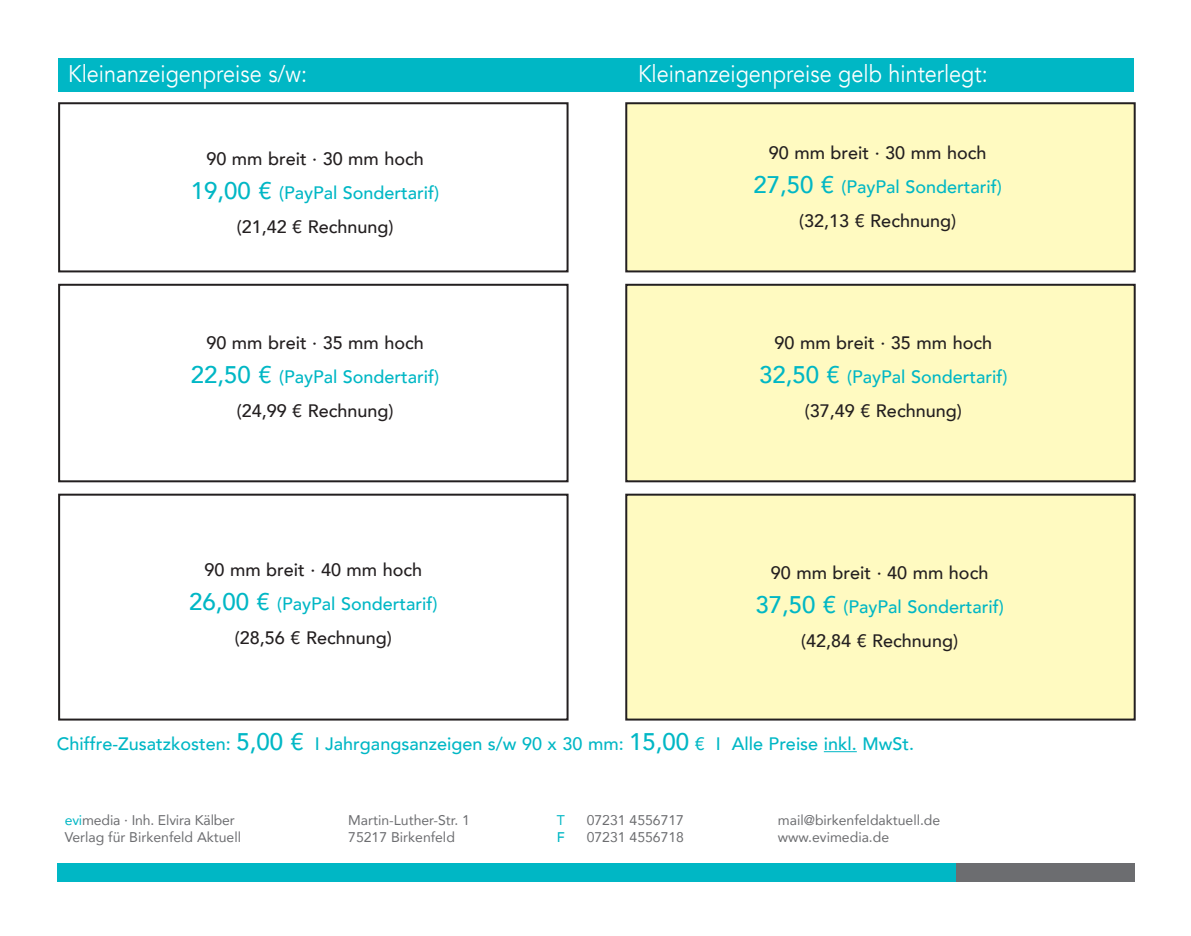
<style>
.page{position:relative;width:1191px;height:936px;background:#fff}
.page>*{position:absolute;margin:0;border:0;box-sizing:border-box;transform-origin:0 0}
.t1{font:24px "Avenir";color:#fff;scale:.9 1}
.t2{font:500 18px/34px "Avenir";color:#231f20;text-align:center}
.t3{font:500 18px "Avenir";color:#00b7c5}
.t4{font:14px/16.8px "Avenir";color:#6c6d70}
.t5{font:14px "Avenir";color:#00b7c5}
.t6{font:500 14px "Avenir";color:#00b7c5}
.s1{font-size:24px;color:#00b7c5}
.s2{color:#00b7c5}
.s3{font-size:24px}
</style>
<div class="page">
<div style="left:625px;top:58px;width:509px;height:34px;background:#00b7c5"></div>
<hr style="left:824px;top:751px;width:33px;height:1px;background:#00b7c5">
<div style="left:58px;top:102px;width:510px;height:170px;border:2px solid #231f20"></div>
<div style="left:626px;top:103px;width:508px;height:168px;background:#fffac1"></div>
<div style="left:625px;top:102px;width:510px;height:170px;border:2px solid #231f20"></div>
<div style="left:58px;top:284px;width:510px;height:198px;border:2px solid #231f20"></div>
<div style="left:58px;top:493px;width:510px;height:227px;border:2px solid #231f20"></div>
<div style="left:626px;top:285px;width:508px;height:196px;background:#fffac1"></div>
<div style="left:625px;top:284px;width:510px;height:198px;border:2px solid #231f20"></div>
<div style="left:626px;top:494px;width:508px;height:225px;background:#fffac1"></div>
<div style="left:625px;top:493px;width:510px;height:227px;border:2px solid #231f20"></div>
<div style="left:58px;top:58px;width:585px;height:34px;background:#00b7c5"></div>
<div style="left:898px;top:863px;width:236px;height:19px;background:#6c6d70"></div>
<div style="left:57px;top:863px;width:898px;height:19px;background:#00b7c5"></div>
<h1 class="t1" style="left:68px;top:60px;width:267px">Kleinanzeigenpreise s/w:</h1>
<h1 class="t1" style="left:638px;top:60px;width:390px">Kleinanzeigenpreise gelb hinterlegt:</h1>
<p class="t2" style="left:191px;top:141px;width:250px">90 mm breit · 30 mm hoch<br><span class="s1">19,00 €</span> <span class="s2">(PayPal Sondertarif) </span>(21,42 € Rechnung)</p>
<p class="t2" style="left:191px;top:324px;width:250px">90 mm breit · 35 mm hoch<br><span class="s1">22,50 €</span> <span class="s2">(PayPal Sondertarif) </span>(24,99 € Rechnung)</p>
<p class="t2" style="left:189px;top:552px;width:250px">90 mm breit · 40 mm hoch<br><span class="s1">26,00 €</span> <span class="s2">(PayPal Sondertarif) </span>(28,56 € Rechnung)</p>
<p class="t2" style="left:753px;top:135px;width:250px">90 mm breit · 30 mm hoch<br><span class="s1">27,50 €</span> <span class="s2">(PayPal Sondertarif) </span>(32,13 € Rechnung)</p>
<p class="t2" style="left:759px;top:324px;width:250px">90 mm breit · 35 mm hoch<br><span class="s1">32,50 €</span> <span class="s2">(PayPal Sondertarif) </span>(37,49 € Rechnung)</p>
<p class="t2" style="left:755px;top:554px;width:250px">90 mm breit · 40 mm hoch<br><span class="s1">37,50 €</span> <span class="s2">(PayPal Sondertarif) </span>(42,84 € Rechnung)</p>
<p class="t3" style="left:57px;top:728px;width:858px">Chiffre-Zusatzkosten: <span class="s3">5,00 €</span> I Jahrgangsanzeigen s/w 90 x 30 mm: <span class="s3">15,00</span> € I Alle Preise inkl. MwSt.</p>
<p class="t4" style="left:65px;top:811px;width:178px"><span class="s2">evi</span>media · Inh. Elvira Kälber<br>Verlag für Birkenfeld Aktuell</p>
<p class="t4" style="left:348px;top:811px;width:123px">Martin-Luther-Str. 1<br>75217 Birkenfeld</p>
<p class="t5" style="left:556px;top:808px;width:10px">T</p>
<p class="t4" style="left:587px;top:811px;width:99px">07231 4556717</p>
<p class="t6" style="left:556px;top:824px;width:10px">F</p>
<p class="t4" style="left:587px;top:827px;width:99px">07231 4556718</p>
<p class="t4" style="left:778px;top:811px;width:164px">mail@birkenfeldaktuell.de www.evimedia.de</p>
</div>
